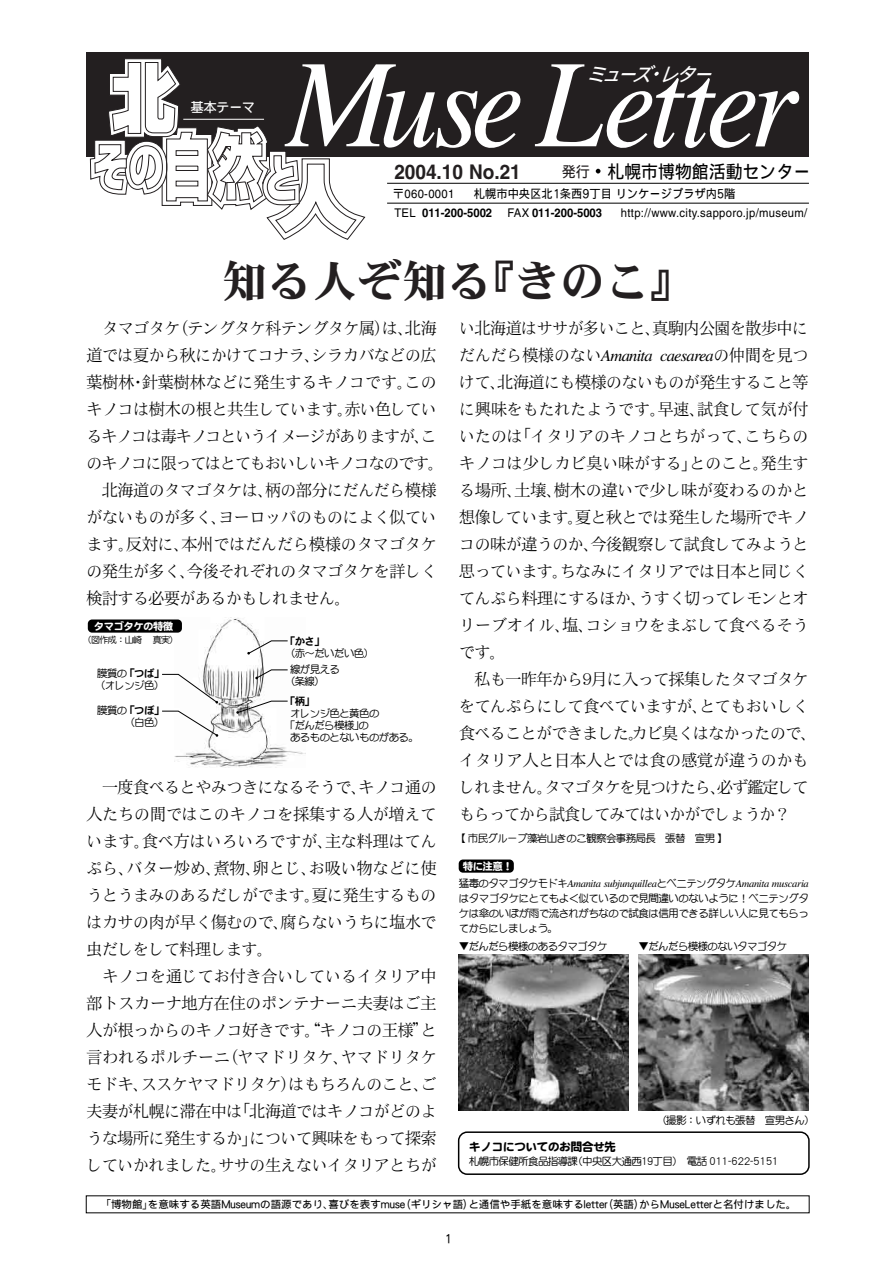
<style>
.page{position:relative;width:893px;height:1263px;background:#fff}
.page>*{position:absolute;margin:0;border:0;box-sizing:border-box;transform-origin:0 0}
.t1{font:45px "DFPHS Mincho CID W9";color:#231f20}
.t2{font:700 20.25px "Helvetica";color:#231f20;scale:.94 1}
.t3{font:italic 19.05px "DFP Gothic PCID W5";color:#fff}
.t4{font:18px "DFP Gothic PCID W5";color:#000;scale:.94 1}
.t5{font:16.5px/27px "DFP Mincho PCID W3";letter-spacing:-.055em;color:#000;text-align:justify}
.t6{font:16.5px "DFP Mincho PCID W3";letter-spacing:-.1em;color:#000}
.t7{font:16.5px "DFP Mincho PCID W3";letter-spacing:-.035em;color:#000}
.t8{font:13.5px "DFP Gothic PCID W5";letter-spacing:-.05em;color:#fff}
.t9{font:12px "Helvetica";letter-spacing:.03em;color:#000;scale:.94 1}
.t10{font:700 12px "Helvetica";color:#000;scale:.94 1}
.t11{font:12px "DFP Gothic PCID W5";color:#000;scale:.94 1}
.t12{font:600 12px "DFP Maru Gothic CID";letter-spacing:-.06em;color:#000}
.t13{font:500 10.5px/15px "DFP Maru Gothic CID";letter-spacing:-.06em;color:#000;text-align:justify}
.t14{font:10.5px "DFP Gothic PCID W5";color:#000}
.t15{font:italic 10.5px "Times";letter-spacing:-.03em;color:#000}
.t16{font:10.5px "DFPHS Gothic CID W7";color:#000}
.t17{font:600 10.5px "DFP Maru Gothic CID";letter-spacing:-.06em;color:#fff}
.t18{font:500 9px "DFP Maru Gothic CID";letter-spacing:-.06em;color:#000}
.s1{font-size:15px;color:#231f20}
.s2{font-family:"DFP Gothic PCID W5"}
.s3{font-weight:400}
.s4{font-family:"Times";font-style:italic}
.s5{font-family:"DFP Maru Gothic CID";font-weight:500}
.s6{font-family:"DFP Maru Gothic CID";font-weight:500;font-style:normal}
</style>
<div class="page">
<div style="left:86px;top:52px;width:723px;height:104px;background:#231f20"></div>
<svg style="left:90px;top:59px;width:433px;height:181px"></svg>
<svg style="left:535px;top:64px;width:264px;height:85px"></svg>
<svg style="left:596px;top:169px;width:4px;height:4px"></svg>
<hr style="left:387px;top:183px;width:422px;height:1px;background:#000">
<hr style="left:387px;top:203px;width:422px;height:1px;background:#000">
<div style="left:459px;top:859px;width:55px;height:14px;background:#000;border-radius:4px"></div>
<img style="left:459px;top:955px;width:170px;height:156px">
<img style="left:638px;top:955px;width:171px;height:156px">
<div style="left:458px;top:1131px;width:352px;height:44px;border:2px solid #000;border-radius:9px"></div>
<img style="left:174px;top:618px;width:132px;height:150px">
<div style="left:88px;top:619px;width:94px;height:14px;background:#000;border-radius:4px"></div>
<svg style="left:247px;top:640px;width:41px;height:14px"></svg>
<svg style="left:236px;top:700px;width:52px;height:14px"></svg>
<svg style="left:255px;top:669px;width:33px;height:10px"></svg>
<svg style="left:162px;top:674px;width:56px;height:29px"></svg>
<svg style="left:162px;top:710px;width:56px;height:27px"></svg>
<p class="t8" style="left:191px;top:100px;width:66px">基本テーマ</p>
<p class="t3" style="left:586px;top:63px;width:134px">ミューズレター</p>
<p class="t4" style="left:562px;top:162px;width:266px"><span class="s1">発行</span> 札幌市博物館活動センター</p>
<p class="t2" style="left:394px;top:159px;width:136px">2004.10 No.21</p>
<p class="t10" style="left:422px;top:205px;width:76px">011-200-5002</p>
<p class="t9" style="left:393px;top:187px;width:67px"><span class="s2">〒</span>060-0001</p>
<p class="t11" style="left:474px;top:187px;width:280px">札幌市中央区北1条西9丁目リンケージプラザ内5階</p>
<p class="t9" style="left:394px;top:206px;width:24px">TEL</p>
<p class="t10" style="left:507px;top:205px;width:102px"><span class="s3">FAX</span> 011-200-5003</p>
<p class="t9" style="left:621px;top:206px;width:200px">http://www.city.sapporo.jp/museum/</p>
<h1 class="t1" style="left:222px;top:257px;width:474px">知る人ぞ知る『きのこ』</h1>
<p class="t5" style="left:102px;top:314px;width:337px">タマゴタケ（テングタケ科テングタケ属）は、北海</p>
<p class="t5" style="left:86px;top:341px;width:352px">道では夏から秋にかけてコナラ、シラカバなどの広</p>
<p class="t7" style="left:86px;top:373px;width:352px">葉樹林・針葉樹林などに発生するキノコです。この</p>
<p class="t5" style="left:86px;top:395px;width:352px">キノコは樹木の根と共生しています。赤い色してい</p>
<p class="t6" style="left:86px;top:427px;width:352px">るキノコは毒キノコというイメージがありますが、こ</p>
<p class="t6" style="left:86px;top:454px;width:360px">のキノコに限ってはとてもおいしいキノコなのです。</p>
<p class="t5" style="left:102px;top:476px;width:337px">北海道のタマゴタケは、柄の部分にだんだら模様</p>
<p class="t5" style="left:86px;top:503px;width:352px">がないものが多く、ヨーロッパのものによく似てい</p>
<p class="t7" style="left:86px;top:535px;width:352px">ます。反対に、本州ではだんだら模様のタマゴタケ</p>
<p class="t5" style="left:86px;top:557px;width:352px">の発生が多く、今後それぞれのタマゴタケを詳しく</p>
<p class="t5" style="left:86px;top:584px;width:266px">検討する必要があるかもしれません。</p>
<p class="t5" style="left:459px;top:314px;width:351px">い北海道はササが多いこと、真駒内公園を散歩中にだんだら模様のない<span class="s4">Amanita caesarea</span>の仲間を見つけて、北海道にも模様のないものが発生すること等に興味をもたれたようです。早速、試食して気が付いたのは「イタリアのキノコとちがって、こちらのキノコは少しカビ臭い味がする」とのこと。発生する場所、土壌、樹木の違いで少し味が変わるのかと想像しています。夏と秋とでは発生した場所でキノコの味が違うのか、今後観察して試食してみようと思っています。ちなみにイタリアでは日本と同じくてんぷら料理にするほか、うすく切ってレモンとオリーブオイル、塩、コショウをまぶして食べるそうです｡</p>
<p class="t5" style="left:459px;top:665px;width:360px;text-align:left;text-indent:15px">私も一昨年から9月に入って採集したタマゴタケをてんぷらにして食べていますが、とてもおいしく食べることができました｡カビ臭くはなかったので、イタリア人と日本人とでは食の感覚が違うのかもしれません。タマゴタケを見つけたら、必ず鑑定してもらってから試食してみてはいかがでしょうか？</p>
<p class="t17" style="left:94px;top:620px;width:81px">タマゴタケの特徴</p>
<p class="t18" style="left:83px;top:635px;width:98px">（図作成：山崎 真実）</p>
<p class="t16" style="left:285px;top:635px;width:42px">「かさ」</p>
<p class="t13" style="left:285px;top:645px;width:91px">（赤～だいだい色）</p>
<p class="t13" style="left:285px;top:663px;width:57px;line-height:12px;text-indent:5px">線が見える（条線）</p>
<p class="t16" style="left:285px;top:695px;width:32px">「柄」</p>
<p class="t13" style="left:290px;top:705px;width:91px">オレンジ色と黄色の</p>
<p class="t13" style="left:285px;top:717px;width:86px">「だんだら模様」の</p>
<p class="t13" style="left:290px;top:729px;width:130px">あるものとないものがある。</p>
<p class="t16" style="left:97px;top:667px;width:69px"><span class="s5">膜質の</span>「つば」</p>
<p class="t13" style="left:95px;top:677px;width:71px">（オレンジ色）</p>
<p class="t16" style="left:97px;top:704px;width:69px"><span class="s5">膜質の</span>「つぼ」</p>
<p class="t13" style="left:124px;top:714px;width:42px">（白色）</p>
<p class="t5" style="left:86px;top:773px;width:352px;text-indent:16px">一度食べるとやみつきになるそうで、キノコ通の人たちの間ではこのキノコを採集する人が増えています。食べ方はいろいろですが、主な料理はてんぷら、バター炒め、煮物、卵とじ、お吸い物などに使うとうまみのあるだしがでます。夏に発生するものはカサの肉が早く傷むので、腐らないうちに塩水で虫だしをして料理します。</p>
<p class="t5" style="left:86px;top:962px;width:352px;text-indent:16px">キノコを通じてお付き合いしているイタリア中部トスカーナ地方在住のポンテナーニ夫妻はご主人が根っからのキノコ好きです“。キノコの王様”と言われるポルチーニ（ヤマドリタケ、ヤマドリタケモドキ、ススケヤマドリタケ）はもちろんのこと、ご夫妻が札幌に滞在中は「北海道ではキノコがどのような場所に発生するか」について興味をもって探索していかれました。ササの生えないイタリアとちが</p>
<p class="t13" style="left:455px;top:831px;width:274px">【市民グループ藻岩山きのこ観察会事務局長 張替 宣男】</p>
<p class="t17" style="left:463px;top:860px;width:51px">特に注意！</p>
<p class="t15" style="left:459px;top:878px;width:351px"><span class="s6">猛毒のタマゴタケモドキ</span>Amanita subjunquillea<span class="s6">とベニテングタケ</span>Amanita muscaria</p>
<p class="t13" style="left:459px;top:890px;width:352px">はタマゴタケにとてもよく似ているので見間違いのないように！ベニテングタケは傘のいぼが雨で流されがちなので試食は信用できる詳しい人に見てもらってからにしましょう。</p>
<p class="t13" style="left:459px;top:938px;width:150px">▼だんだら模様のあるタマゴタケ</p>
<p class="t13" style="left:638px;top:938px;width:150px">▼だんだら模様のないタマゴタケ</p>
<p class="t13" style="left:656px;top:1112px;width:160px">（撮影：いずれも張替 宣男さん）</p>
<p class="t12" style="left:469px;top:1140px;width:149px">キノコについてのお問合せ先</p>
<p class="t13" style="left:469px;top:1153px;width:311px">札幌市保健所食品指導課（中央区大通西19丁目）電話 011-622-5151</p>
<p class="t14" style="left:101px;top:1199px;width:697px">「博物館」を意味する英語Museumの語源であり、喜びを表すmuse（ギリシャ語）と通信や手紙を意味するlette（r 英語）からMuseLetterと名付けました。</p>
<p class="t11" style="left:445px;top:1232px;width:9px">1</p>
</div>
